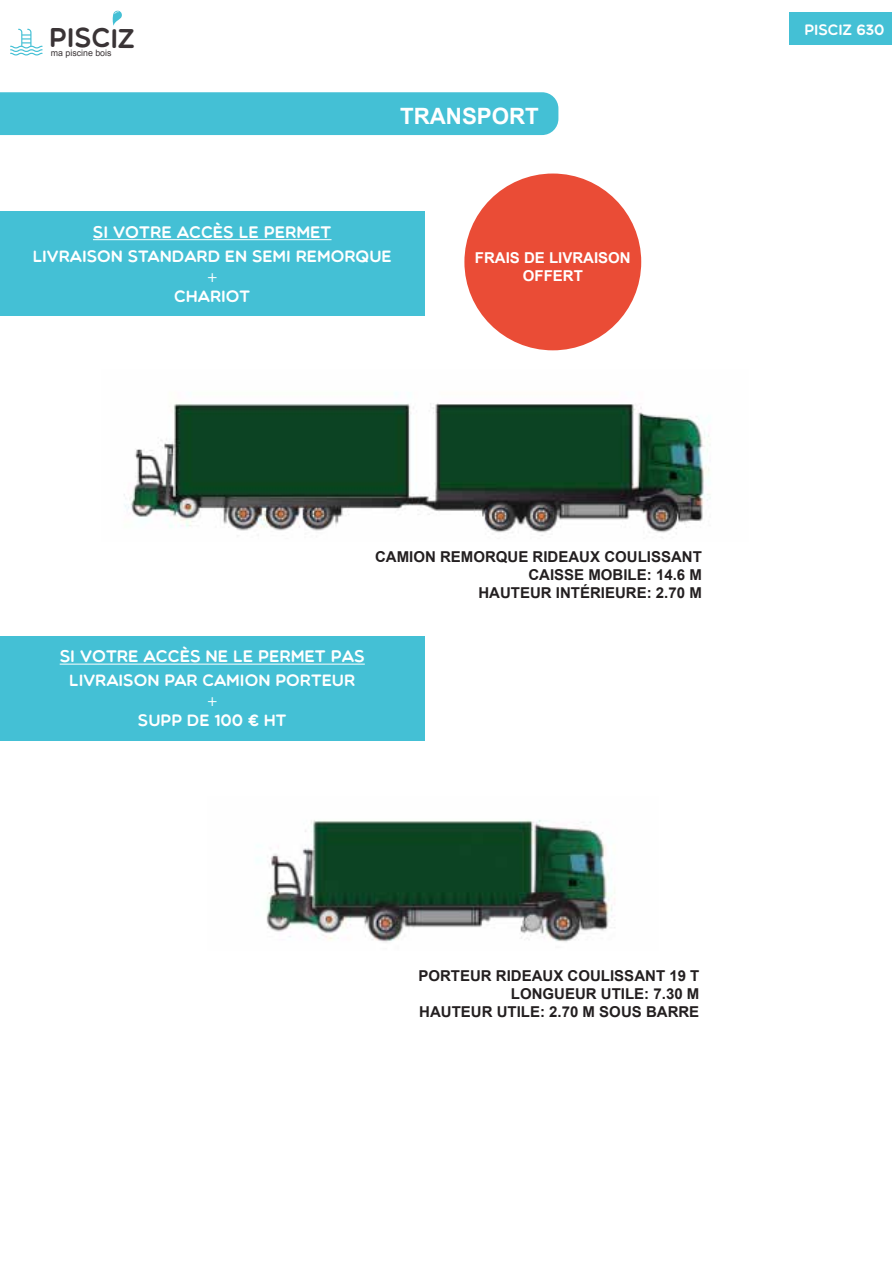
<style>
.page{position:relative;width:893px;height:1263px;background:#fff}
.page>*{position:absolute;margin:0;border:0;box-sizing:border-box;transform-origin:0 0}
.t1{font:27.15px "Multicolore";letter-spacing:-.005em;color:#3a3436}
.t2{font:700 22.5px "Arial";color:#fff}
.t3{font:16.8px "Multicolore";color:#fff}
.t4{font:16.5px "Multicolore";color:#fff}
.t5{font:16.5px "Myriad Pro";color:#fff}
.t6{font:700 15px/18px "Arial";color:#231f20;text-align:right}
.t7{font:700 15px/18px "Arial";color:#fff;text-align:center}
.t8{font:15px "Multicolore";color:#fff}
.t9{font:8.85px "Arial";letter-spacing:-.01em;color:#3a3436}
</style>
<div class="page">
<svg style="left:112px;top:10px;width:10px;height:16px"></svg>
<svg style="left:10px;top:29px;width:33px;height:26px"></svg>
<div style="left:789px;top:13px;width:103px;height:32px;background:#44c0d5"></div>
<div style="left:0;top:92px;width:558px;height:43px;background:#44c0d5"></div>
<div style="left:464px;top:174px;width:177px;height:176px;background:#ea4c36;border-radius:50%"></div>
<div style="left:0;top:211px;width:425px;height:105px;background:#44c0d5"></div>
<hr style="left:93px;top:239px;width:239px;height:1px;background:#fff">
<div style="left:0;top:636px;width:425px;height:104px;background:#44c0d5"></div>
<hr style="left:60px;top:664px;width:305px;height:1px;background:#fff">
<img style="left:124px;top:393px;width:587px;height:143px">
<img style="left:257px;top:820px;width:358px;height:123px">
<h1 class="t1" style="left:49px;top:21px;width:87px">PISCIZ</h1>
<p class="t9" style="left:51px;top:47px;width:62px">ma piscine bois</p>
<h2 class="t2" style="left:400px;top:101px;width:140px">TRANSPORT</h2>
<p class="t3" style="left:93px;top:222px;width:240px">SI VOTRE ACCÈS LE PERMET</p>
<p class="t4" style="left:33px;top:246px;width:360px">LIVRAISON STANDARD EN SEMI REMORQUE</p>
<p class="t5" style="left:207px;top:266px;width:11px">+</p>
<p class="t4" style="left:174px;top:286px;width:78px">CHARIOT</p>
<p class="t7" style="left:475px;top:249px;width:157px">FRAIS DE LIVRAISON<br>OFFERT</p>
<p class="t6" style="left:375px;top:548px;width:328px">CAMION REMORQUE RIDEAUX COULISSANT<br>CAISSE MOBILE: 14.6 M<br>HAUTEUR INTÉRIEURE: 2.70 M</p>
<p class="t3" style="left:60px;top:646px;width:307px">SI VOTRE ACCÈS NE LE PERMET PAS</p>
<p class="t4" style="left:69px;top:671px;width:287px">LIVRAISON PAR CAMION PORTEUR</p>
<p class="t5" style="left:207px;top:690px;width:11px">+</p>
<p class="t4" style="left:138px;top:710px;width:150px">SUPP DE 100 € HT</p>
<p class="t6" style="left:418px;top:967px;width:282px">PORTEUR RIDEAUX COULISSANT 19 T<br>LONGUEUR UTILE: 7.30 M<br>HAUTEUR UTILE: 2.70 M SOUS BARRE</p>
<p class="t8" style="left:804px;top:21px;width:82px">PISCIZ 630</p>
</div>
